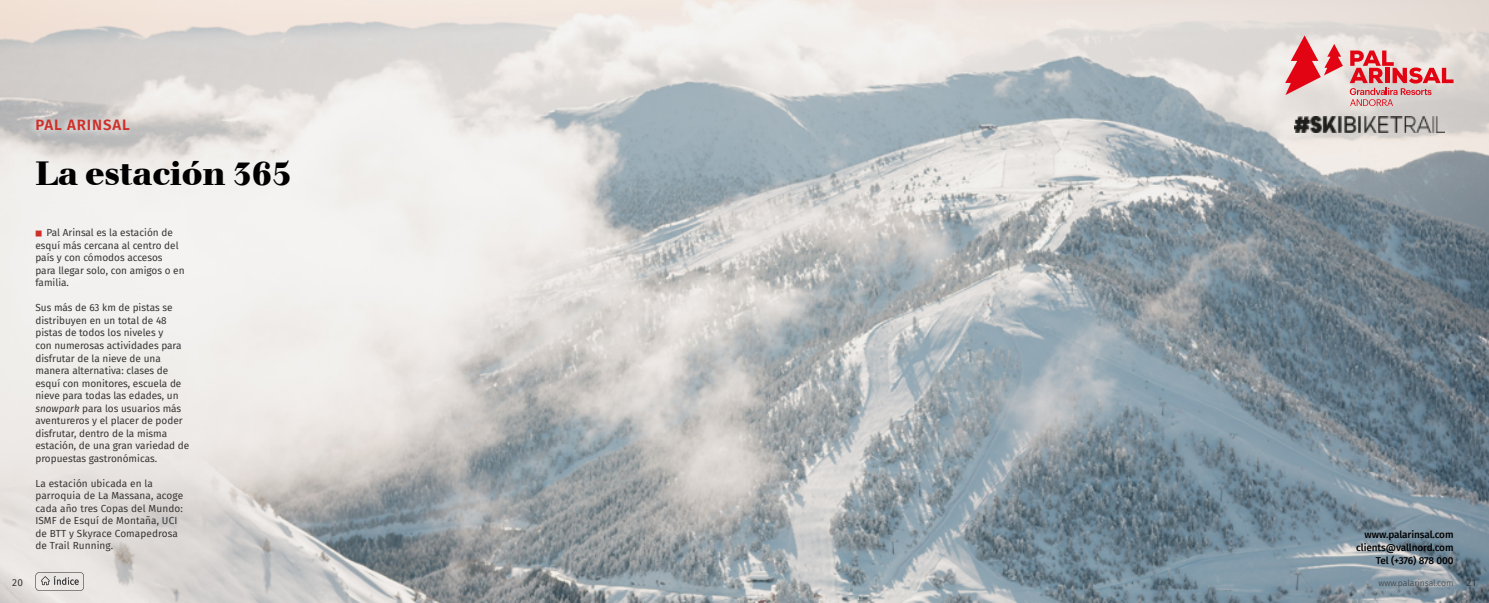
<style>
.page{position:relative;width:1489px;height:603px;background:#fff}
.page>*{position:absolute;margin:0;border:0;box-sizing:border-box;transform-origin:0 0}
.t1{font:700 35px "Walbaum Buc T";color:#000}
.t2{font:600 15px "Fira Sans";letter-spacing:.06em;color:#ce3029}
.t3{font:10px/12.5px "Fira Sans";color:#373636}
.t4{font:500 10px/12.5px "Fira Sans";letter-spacing:-.01em;color:#000;text-align:right}
.t5{font:300 8.75px "Fira Sans";letter-spacing:-.01em;color:#373636}
.s1{font-family:"Source Sans Pro";font-weight:700;font-size:7.5px;color:#ce3029}
.s2{font-style:italic}
</style>
<div class="page">
<img style="left:0;top:0;width:1488px;height:602px">
<svg style="left:27px;top:114px;width:107px;height:24px;background:#c8c7c6"></svg>
<svg style="left:35px;top:572px;width:49px;height:18px"></svg>
<img style="left:1294px;top:117px;width:150px;height:15px">
<svg style="left:1284px;top:35px;width:58px;height:60px;background:#e79295"></svg>
<svg style="left:1349px;top:50px;width:104px;height:56px;background:#e09fa0"></svg>
<h2 class="t2" style="left:36px;top:112px;width:96px">PAL ARINSAL</h2>
<h1 class="t1" style="left:35px;top:153px;width:257px">La estación 365</h1>
<p class="t3" style="left:12px;top:576px;width:13px">20</p>
<p class="t3" style="left:35px;top:226px;width:151px"><span class="s1">■</span> Pal Arinsal es la estación de esquí más cercana al centro del país y con cómodos accesos para llegar solo, con amigos o en familia.</p>
<p class="t3" style="left:35px;top:301px;width:155px">Sus más de 63 km de pistas se distribuyen en un total de 48 pistas de todos los niveles y<br>con numerosas actividades para disfrutar de la nieve de una manera alternativa: clases de esquí con monitores, escuela de nieve para todas las edades, un <span class="s2">snowpark</span> para los usuarios más aventureros y el placer de poder disfrutar, dentro de la misma estación, de una gran variedad de propuestas gastronómicas.</p>
<p class="t3" style="left:35px;top:476px;width:149px">La estación ubicada en la parroquia de La Massana, acoge cada año tres Copas del Mundo:<br>ISMF de Esquí de Montaña, UCI de BTT y Skyrace Comapedrosa de Trail Running.</p>
<p class="t4" style="left:1355px;top:528px;width:99px">www.palarinsal.com clients@vallnord.com<br>Tel (+376) 878 000</p>
<p class="t5" style="left:1378px;top:576px;width:77px">www.palarinsal.com</p>
<p class="t3" style="left:1466px;top:576px;width:11px">21</p>
</div>
